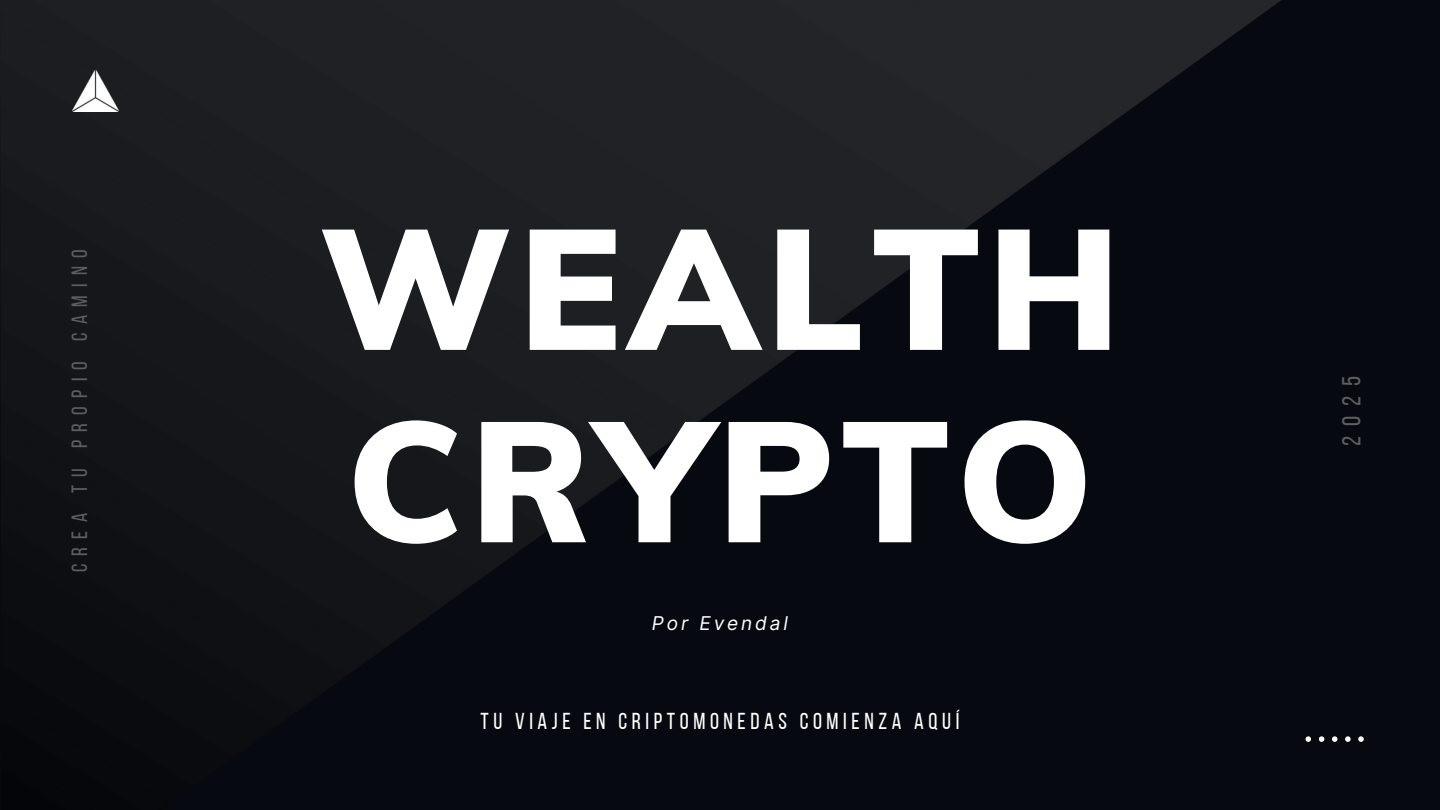
<style>
.page{position:relative;width:1440px;height:810px;background:#06090f}
.page>*{position:absolute;margin:0;border:0;box-sizing:border-box;transform-origin:0 0}
.t1{font:900 169px "Muli";letter-spacing:.045em;color:#fff}
.t2{font:26px "Bebas Neue";color:#5e5e5e}
.t3{font:23px "Bebas Neue";letter-spacing:.2em;color:#fff}
.t4{font:22px "Bebas Neue";letter-spacing:.38em;color:#5e5e5e}
.t5{font:italic 19px "Inter";letter-spacing:.155em;color:#fff}
</style>
<div class="page">
<svg style="left:1306px;top:736px;width:5px;height:6px"></svg>
<svg style="left:1319px;top:736px;width:5px;height:6px"></svg>
<svg style="left:1332px;top:736px;width:6px;height:6px"></svg>
<svg style="left:1345px;top:736px;width:6px;height:6px"></svg>
<svg style="left:1358px;top:736px;width:6px;height:6px"></svg>
<img style="left:0;top:0;width:1281px;height:646px">
<img style="left:72px;top:71px;width:47px;height:40px">
<p class="t4" style="left:71px;top:572px;width:325px;rotate:-90deg">CREA TU PROPIO CAMINO</p>
<p class="t1" style="left:320px;top:180px;width:802px">WEALTH</p>
<p class="t1" style="left:347px;top:372px;width:747px">CRYPTO</p>
<h1 class="t5" style="left:652px;top:612px;width:138px">Por Evendal</h1>
<h1 class="t3" style="left:481px;top:712px;width:480px">TU VIAJE EN CRIPTOMONEDAS COMIENZA AQUÍ</h1>
<h3 class="t2" style="left:1341px;top:446px;width:71px;rotate:-90deg">2025</h3>
</div>
